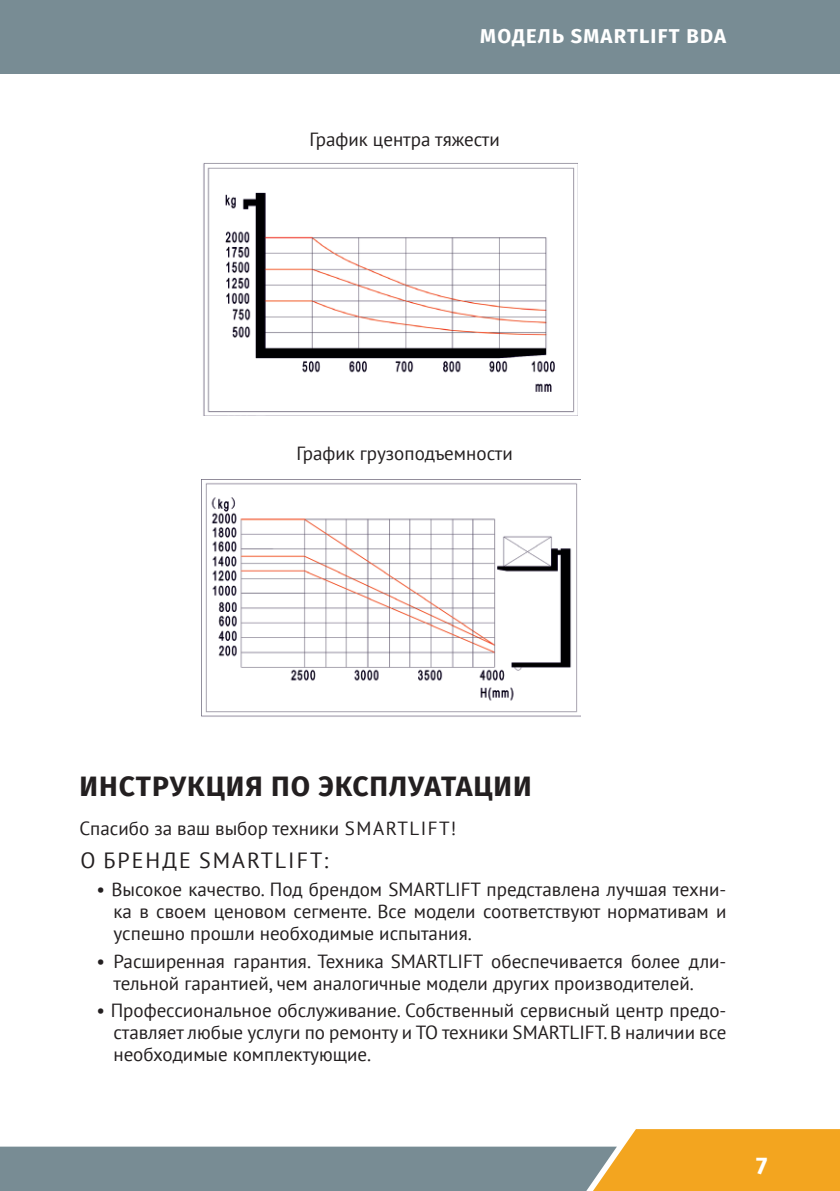
<style>
.page{position:relative;width:840px;height:1191px;background:#fff}
.page>*{position:absolute;margin:0;border:0;box-sizing:border-box;transform-origin:0 0}
.t1{font:700 28px "Fira Sans OT";letter-spacing:.035em;color:#231f20}
.t2{font:700 24px "Fira Sans OT";color:#fff}
.t3{font:22px "PT Sans";letter-spacing:.09em;color:#231f20}
.t4{font:700 20px "Fira Sans OT";letter-spacing:.06em;color:#fff}
.t5{font:19px/22px "PT Sans";color:#231f20;text-align:justify}
</style>
<div class="page">
<div style="left:0;top:0;width:839px;height:74px;background:#788c94"></div>
<svg style="left:0;top:1129px;width:839px;height:62px"></svg>
<img style="left:203px;top:163px;width:374px;height:252px">
<img style="left:202px;top:479px;width:377px;height:238px">
<p class="t4" style="left:480px;top:22px;width:247px">МОДЕЛЬ SMARTLIFT BDA</p>
<p class="t5" style="left:309px;top:128px;width:192px">График центра тяжести</p>
<p class="t5" style="left:296px;top:441px;width:218px">График грузоподъемности</p>
<h1 class="t1" style="left:80px;top:766px;width:453px">ИНСТРУКЦИЯ ПО ЭКСПЛУАТАЦИИ</h1>
<p class="t5" style="left:79px;top:816px;width:378px">Спасибо за ваш выбор техники SMARTLIFT!</p>
<p class="t3" style="left:80px;top:846px;width:249px">О БРЕНДЕ SMARTLIFT:</p>
<p class="t5" style="left:113px;top:878px;width:614px;text-indent:-17px">• Высокое качество. Под брендом SMARTLIFT представлена лучшая техни&shy;ка в своем ценовом сегменте. Все модели соответствуют нормативам и успешно прошли необходимые испытания.</p>
<p class="t5" style="left:113px;top:949px;width:614px;text-indent:-17px">• Расширенная гарантия. Техника SMARTLIFT обеспечивается более дли&shy;тельной гарантией, чем аналогичные модели других производителей.</p>
<p class="t5" style="left:113px;top:999px;width:614px;text-indent:-17px">• Профессиональное обслуживание. Собственный сервисный центр предо&shy;ставляет любые услуги по ремонту и ТО техники SMARTLIFT. В наличии все необходимые комплектующие.</p>
<p class="t2" style="left:755px;top:1148px;width:13px">7</p>
</div>
